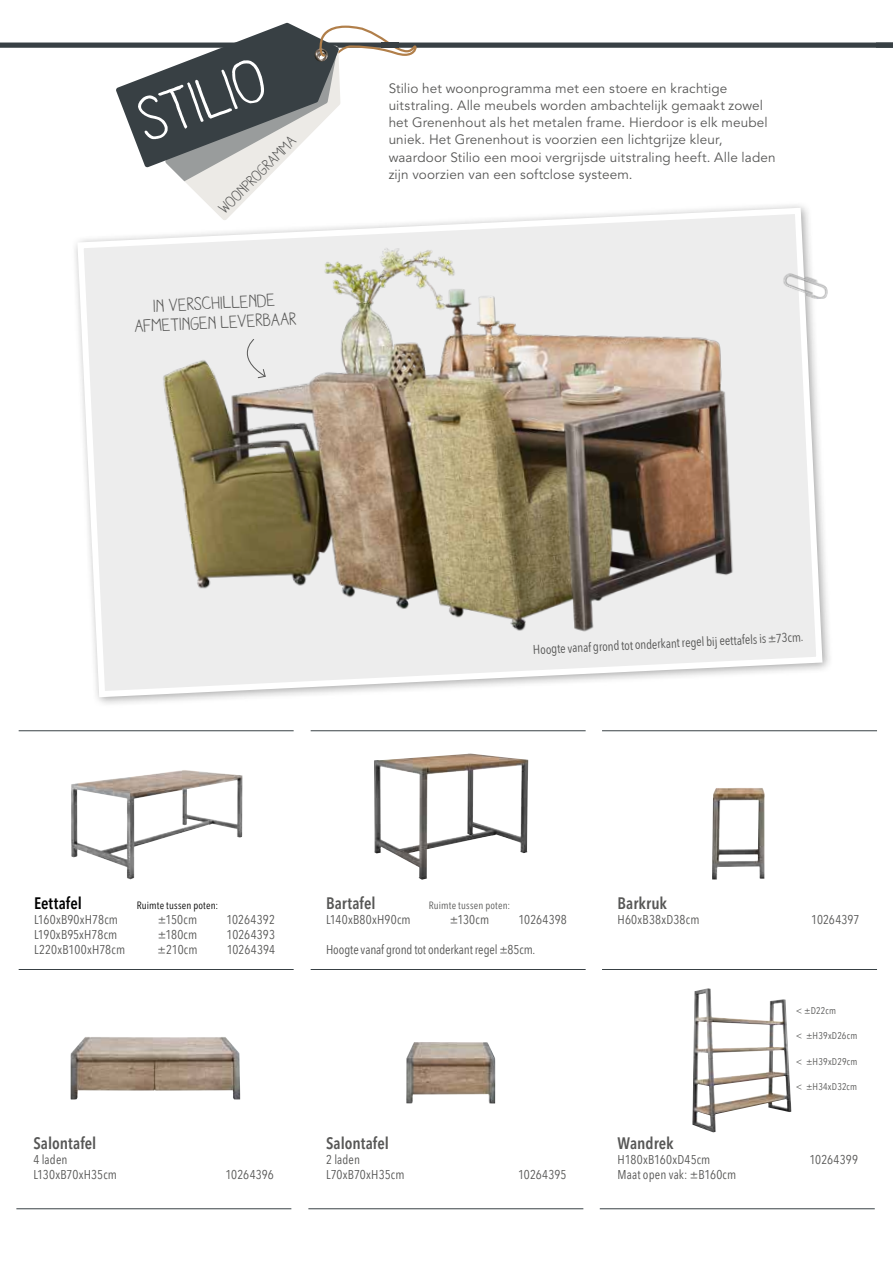
<style>
.page{position:relative;width:893px;height:1263px;background:#fff}
.page>*{position:absolute;margin:0;border:0;box-sizing:border-box;transform-origin:0 0}
.t1{font:60.9px "Aracne";color:#fff}
.t2{font:18px/19.5px "Aracne";color:#575756;text-align:center}
.t3{font:600 condensed 16.5px "Avenir Next LT Pro";color:#575756}
.t4{font:600 condensed 16.5px "Avenir Next LT Pro";letter-spacing:.005em;color:#000}
.t5{font:15.45px "Aracne";color:#575756}
.t6{font:13.5px/17.2px "Avenir";letter-spacing:.01em;color:#575756}
.t7{font:12.75px/15px "Avenir Next Condensed";letter-spacing:.01em;color:#575756}
.t8{font:condensed 10.5px "Avenir Next LT Pro";letter-spacing:.02em;color:#000}
.t9{font:condensed 10.5px "Avenir Next LT Pro";letter-spacing:.02em;color:#575756}
.t10{font:9.75px "Avenir Next Condensed";letter-spacing:.015em;color:#575756}
</style>
<div class="page">
<svg style="left:0;top:43px;width:876px;height:5px;background:#41494c"></svg>
<svg style="left:876px;top:43px;width:17px;height:5px"></svg>
<svg style="left:116px;top:23px;width:301px;height:178px"></svg>
<div style="left:381px;top:43px;width:18px;height:5px;background:#384044"></div>
<img style="left:71px;top:770px;width:171px;height:109px">
<img style="left:712px;top:788px;width:53px;height:92px">
<img style="left:692px;top:988px;width:99px;height:144px">
<img style="left:71px;top:1037px;width:169px;height:62px">
<img style="left:406px;top:1042px;width:89px;height:61px">
<img style="left:374px;top:753px;width:154px;height:127px">
<hr style="left:16px;top:1208px;width:275px;height:1px;background:#384044">
<hr style="left:308px;top:1208px;width:275px;height:1px;background:#384044">
<hr style="left:600px;top:1208px;width:275px;height:1px;background:#384044">
<hr style="left:19px;top:969px;width:275px;height:1px;background:#384044">
<hr style="left:311px;top:969px;width:275px;height:1px;background:#384044">
<hr style="left:602px;top:969px;width:275px;height:1px;background:#384044">
<hr style="left:19px;top:730px;width:275px;height:1px;background:#384044">
<hr style="left:311px;top:730px;width:275px;height:1px;background:#384044">
<hr style="left:602px;top:730px;width:275px;height:1px;background:#384044">
<svg style="left:75px;top:205px;width:751px;height:495px"></svg>
<img style="left:790px;top:270px;width:38px;height:31px">
<img style="left:124px;top:216px;width:666px;height:468px">
<svg style="left:233px;top:339px;width:33px;height:39px"></svg>
<h1 class="t1" style="left:129px;top:90px;width:135px;rotate:-20deg">stilio</h1>
<p class="t5" style="left:215px;top:204px;width:104px;rotate:-45deg">woonprogramma</p>
<h2 class="t2" style="left:133px;top:297px;width:164px;rotate:-3deg">IN VERSCHILLENDE<br>AFMETINGEN LEVERBAAR</h2>
<p class="t6" style="left:389px;top:80px;width:389px">Stilio het woonprogramma met een stoere en krachtige uitstraling. Alle meubels worden ambachtelijk gemaakt zowel het Grenenhout als het metalen frame. Hierdoor is elk meubel uniek. Het Grenenhout is voorzien een lichtgrijze kleur, waardoor Stilio een mooi vergrijsde uitstraling heeft. Alle laden zijn voorzien van een softclose systeem.</p>
<p class="t7" style="left:533px;top:642px;width:272px;rotate:-3deg">Hoogte vanaf grond tot onderkant regel bijeettafels is ±73cm.</p>
<p class="t4" style="left:34px;top:893px;width:49px">Eettafel</p>
<p class="t8" style="left:137px;top:899px;width:83px">Ruimte tussen poten:</p>
<p class="t7" style="left:34px;top:911px;width:86px">L160xB90xH78cm</p>
<p class="t7" style="left:158px;top:911px;width:41px">±150cm</p>
<p class="t7" style="left:226px;top:911px;width:50px">10264392</p>
<p class="t7" style="left:34px;top:926px;width:85px">L190xB95xH78cm</p>
<p class="t7" style="left:158px;top:926px;width:41px">±180cm</p>
<p class="t7" style="left:227px;top:926px;width:50px">10264393</p>
<p class="t7" style="left:34px;top:941px;width:93px">L220xB100xH78cm</p>
<p class="t7" style="left:158px;top:941px;width:42px">±210cm</p>
<p class="t7" style="left:227px;top:941px;width:50px">10264394</p>
<p class="t3" style="left:33px;top:1133px;width:65px">Salontafel</p>
<p class="t7" style="left:33px;top:1151px;width:85px">4 laden<br>L130xB70xH35cm</p>
<p class="t7" style="left:226px;top:1166px;width:50px">10264396</p>
<p class="t3" style="left:326px;top:893px;width:51px">Bartafel</p>
<p class="t9" style="left:429px;top:899px;width:83px">Ruimte tussen poten:</p>
<p class="t7" style="left:326px;top:911px;width:86px">L140xB80xH90cm</p>
<p class="t7" style="left:450px;top:911px;width:41px">±130cm</p>
<p class="t7" style="left:518px;top:911px;width:50px">10264398</p>
<p class="t7" style="left:326px;top:941px;width:211px">Hoogte vanaf grond tot onderkant regel ±85cm.</p>
<p class="t3" style="left:326px;top:1133px;width:65px">Salontafel</p>
<p class="t7" style="left:326px;top:1151px;width:80px">2 laden<br>L70xB70xH35cm</p>
<p class="t7" style="left:518px;top:1166px;width:50px">10264395</p>
<p class="t3" style="left:618px;top:893px;width:51px">Barkruk</p>
<p class="t7" style="left:618px;top:911px;width:83px">H60xB38xD38cm</p>
<p class="t7" style="left:811px;top:911px;width:50px">10264397</p>
<p class="t10" style="left:796px;top:1002px;width:42px">&lt; ±D22cm</p>
<p class="t10" style="left:796px;top:1027px;width:63px">&lt; ±H39xD26cm</p>
<p class="t10" style="left:796px;top:1053px;width:63px">&lt; ±H39xD29cm</p>
<p class="t10" style="left:796px;top:1078px;width:63px">&lt; ±H34xD32cm</p>
<p class="t3" style="left:618px;top:1133px;width:58px">Wandrek</p>
<p class="t7" style="left:618px;top:1151px;width:94px">H180xB160xD45cm</p>
<p class="t7" style="left:809px;top:1151px;width:50px">10264399</p>
<p class="t7" style="left:618px;top:1166px;width:120px">Maat open vak: ±B160cm</p>
</div>
